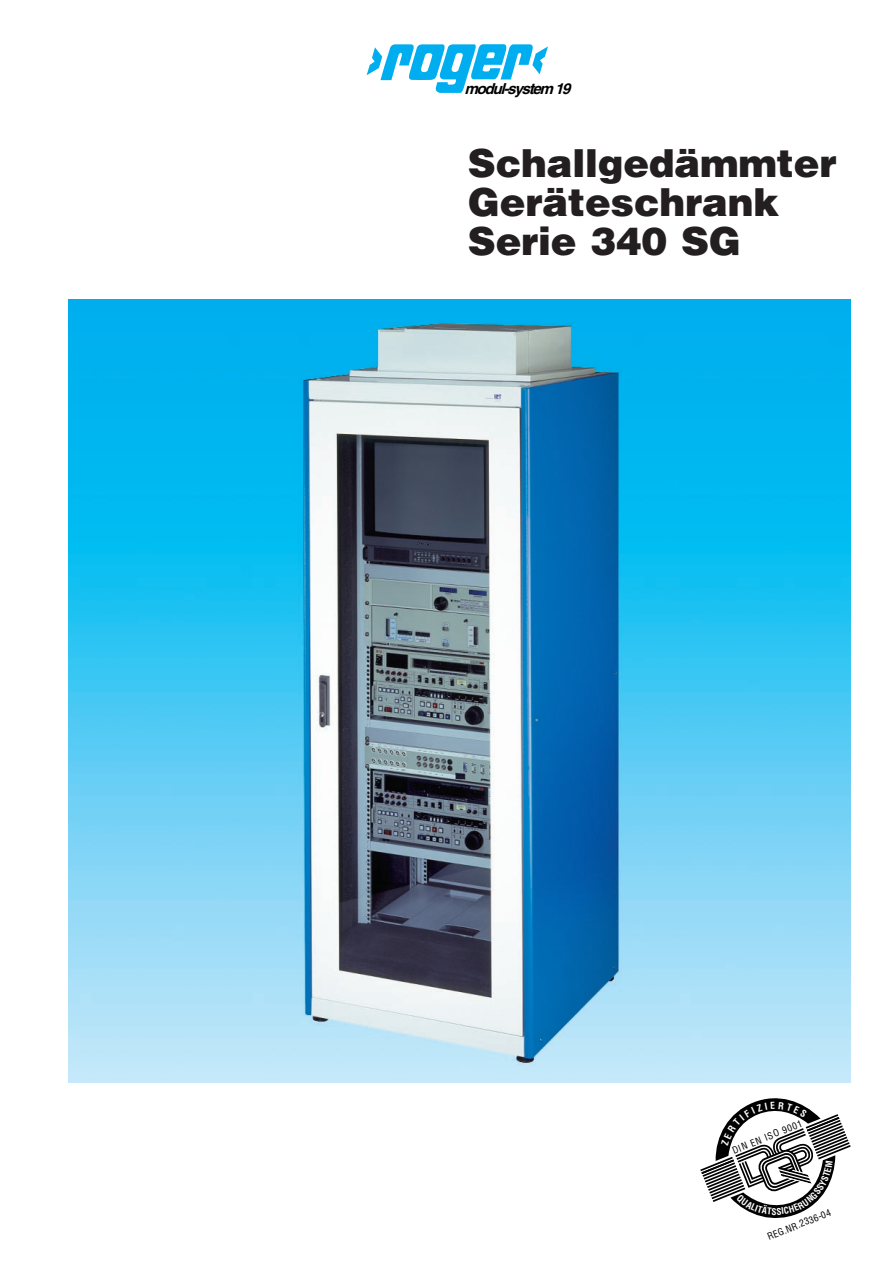
<style>
.page{position:relative;width:893px;height:1262px;background:#fff}
.page>*{position:absolute;margin:0;border:0;box-sizing:border-box;transform-origin:0 0}
.t1{font:900 38.7px/39px "Helvetica";letter-spacing:-.005em;color:#231f20}
.t2{font:italic 700 15.15px "Helvetica";color:#000}
.t3{font:condensed 9.45px "Helvetica";color:#000}
</style>
<div class="page">
<img style="left:68px;top:300px;width:782px;height:782px">
<svg style="left:366px;top:44px;width:182px;height:49px"></svg>
<svg style="left:700px;top:1098px;width:151px;height:120px"></svg>
<p class="t2" style="left:464px;top:83px;width:111px">modul-system 19</p>
<p class="t1" style="left:468px;top:147px;width:370px">Schallgedämmter<br>Geräteschrank<br>Serie 340 SG</p>
<p class="t3" style="left:731px;top:1147px;width:76px;rotate:-22deg">DIN EN ISO 9001</p>
<p class="t3" style="left:766px;top:1233px;width:69px;rotate:-22deg">REG. NR. 2336 - 04</p>
</div>
